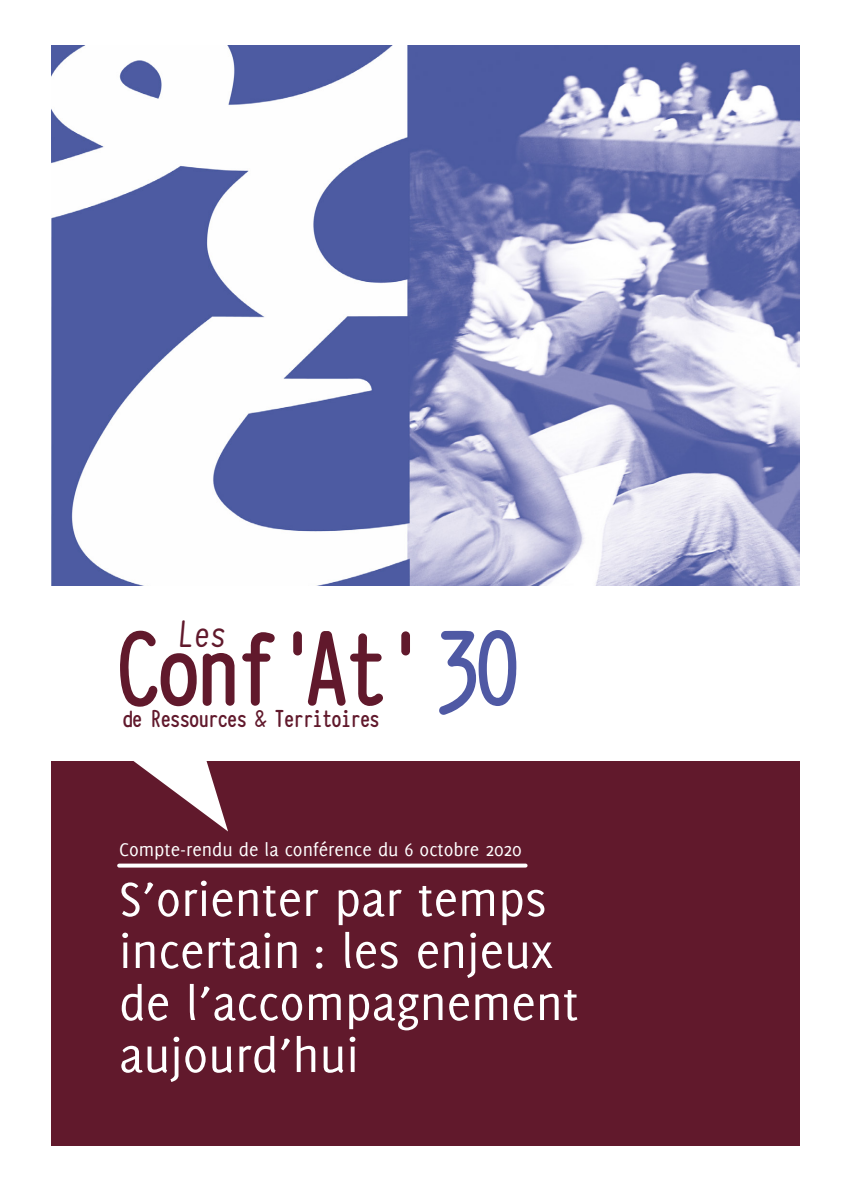
<style>
.page{position:relative;width:851px;height:1191px;background:#fff}
.page>*{position:absolute;margin:0;border:0;box-sizing:border-box;transform-origin:0 0}
.t1{font:700 117.4px "Typewriter Condensed";letter-spacing:-.11em;color:#61192c}
.t2{font:52px/52px "Delicious";color:#fff}
.t3{font:42.4px "Typewriter Condensed";color:#61192c}
.t4{font:700 27px "Typewriter Condensed";letter-spacing:-.1em;color:#61192c}
.t5{font:20px "Delicious";color:#fff}
.s1{color:#4f59a4}
</style>
<div class="page">
<div style="left:52px;top:761px;width:747px;height:384px;background:#61192c"></div>
<img style="left:52px;top:45px;width:747px;height:541px">
<svg style="left:119px;top:863px;width:406px;height:4px;background:#e7dcdf"></svg>
<svg style="left:133px;top:761px;width:95px;height:70px"></svg>
<p class="t3" style="left:176px;top:603px;width:57px">Les</p>
<h1 class="t1" style="left:112px;top:584px;width:413px">Conf’At’<span class="s1">30</span></h1>
<p class="t4" style="left:122px;top:699px;width:260px">de Ressources &amp; Territoires</p>
<p class="t5" style="left:119px;top:838px;width:403px">Compte-rendu de la conférence du 6 octobre 2020</p>
<p class="t2" style="left:119px;top:872px;width:461px">S’orienter par temps incertain : les enjeux de l’accompagnement aujourd’hui</p>
</div>
